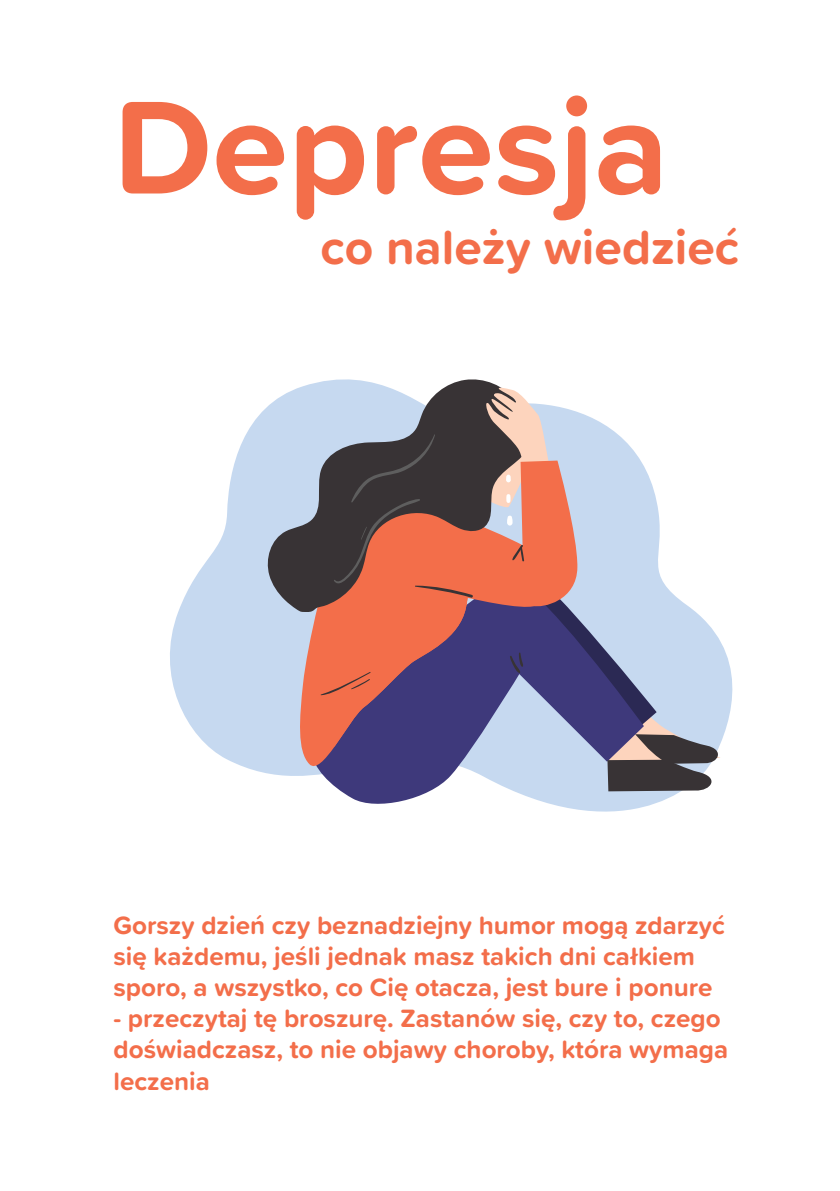
<style>
.page{position:relative;width:840px;height:1191px;background:#fff}
.page>*{position:absolute;margin:0;border:0;box-sizing:border-box;transform-origin:0 0}
.t1{font:700 137.2px "Proxima Soft";color:#f36e4a}
.t2{font:700 49.6px "Proxima Soft";color:#f36e4a}
.t3{font:700 26px/31.2px "Proxima Soft";color:#f36e4a}
</style>
<div class="page">
<svg style="left:170px;top:410px;width:563px;height:402px;fill:#c6d9f0"></svg>
<svg style="left:312px;top:770px;width:331px;height:41px"></svg>
<svg style="left:296px;top:612px;width:24px;height:158px;background:#e0988c"></svg>
<svg style="left:264px;top:379px;width:236px;height:233px;background:#a3adbc"></svg>
<svg style="left:320px;top:387px;width:404px;height:404px;background:#a58e9a"></svg>
<h1 class="t1" style="left:113px;top:44px;width:556px">Depresja</h1>
<h2 class="t2" style="left:320px;top:209px;width:420px">co należy wiedzieć</h2>
<p class="t3" style="left:113px;top:908px;width:612px">Gorszy dzień czy beznadziejny humor mogą zdarzyć się każdemu, jeśli jednak masz takich dni całkiem sporo, a wszystko, co Cię otacza, jest bure i ponure</p>
<p class="t3" style="left:113px;top:1002px;width:615px">- przeczytaj tę broszurę. Zastanów się, czy to, czego doświadczasz, to nie objawy choroby, która wymaga leczenia</p>
</div>
